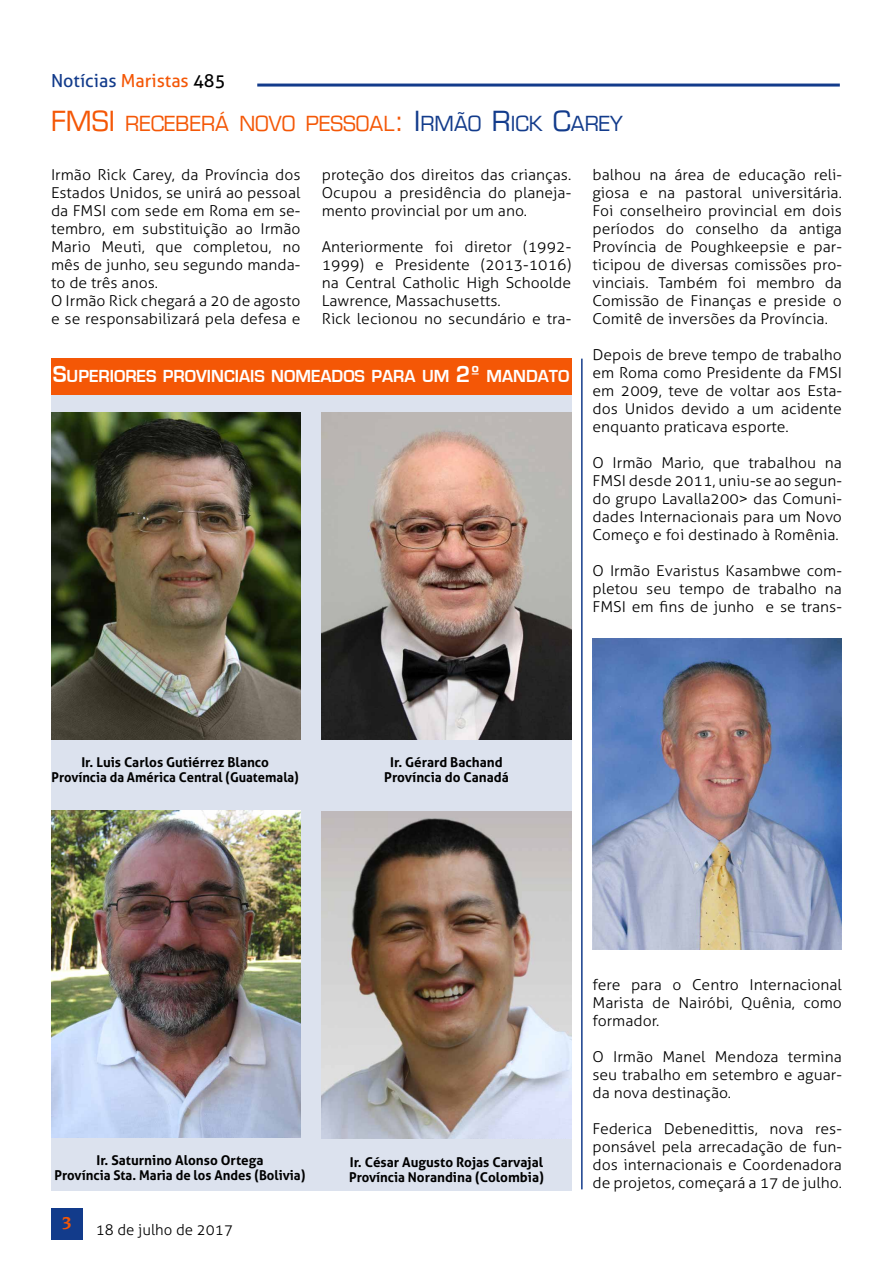
<style>
.page{position:relative;width:893px;height:1263px;background:#fff}
.page>*{position:absolute;margin:0;border:0;box-sizing:border-box;transform-origin:0 0}
.t1{font:27px "Eurostile";color:#f45706}
.t2{font:20.25px "Eurostile";color:#f45706}
.t3{font:700 18px "Eurostile";color:#fff}
.t4{font:18px "Aller";color:#123b8b}
.t5{font:700 18px "Novarese IT Cby BT";color:#f45706}
.t6{font:300 15px/18px "Aller";color:#000;text-align:justify;scale:1.05 1}
.t7{font:300 15px "Aller";color:#000}
.t8{font:700 13.5px/15px "Aller";color:#000;text-align:center}
.s1{color:#f45706}
.s2{color:#000}
.s3{font-size:27px}
.s4{font-size:27px;color:#123b8b}
.s5{color:#123b8b}
.s6{font-size:24px}
</style>
<div class="page">
<hr style="left:257px;top:84px;width:583px;height:3px;background:#123b8b">
<div style="left:51px;top:1208px;width:32px;height:31px;background:#123b8b"></div>
<div style="left:51px;top:395px;width:520px;height:796px;background:#dce2ee"></div>
<div style="left:51px;top:359px;width:520px;height:36px;background:#f45706"></div>
<img style="left:51px;top:413px;width:249px;height:327px">
<img style="left:322px;top:413px;width:249px;height:327px">
<img style="left:51px;top:811px;width:249px;height:326px">
<img style="left:322px;top:811px;width:249px;height:327px">
<hr style="left:581px;top:359px;width:2px;height:830px;background:#123b8b">
<img style="left:592px;top:638px;width:250px;height:311px">
<p class="t4" style="left:51px;top:69px;width:176px">Notícias <span class="s1">Maristas</span> <span class="s2">485</span></p>
<h1 class="t1" style="left:51px;top:105px;width:31px">FMSI</h1>
<h2 class="t2" style="left:125px;top:111px;width:499px">RECEBERÁ NOVO PESSOAL<span class="s3">:</span> <span class="s4">I</span><span class="s5">RMÃO</span> <span class="s4">R</span><span class="s5">ICK</span> <span class="s4">C</span><span class="s5">AREY</span></h2>
<p class="t6" style="left:51px;top:166px;width:239px;text-align:left">Irmão Rick Carey, da Província dos<br>Estados Unidos, se unirá ao pessoal da FMSI com sede em Roma em se&shy;tembro, em substituição ao Irmão<br>Mario Meuti, que completou, no mês de junho, seu segundo manda&shy;to de três anos.<br>O Irmão Rick chegará a 20 de agosto e se responsabilizará pela defesa e</p>
<p class="t6" style="left:322px;top:166px;width:239px">proteção dos direitos das crianças.<br>Ocupou a presidência do planeja&shy;mento provincial por um ano.</p>
<p class="t6" style="left:592px;top:166px;width:239px">balhou na área de educação reli&shy;giosa e na pastoral universitária.<br>Foi conselheiro provincial em dois períodos do conselho da antiga Província de Poughkeepsie e par&shy;ticipou de diversas comissões pro&shy;vinciais. Também foi membro da Comissão de Finanças e preside o Comitê de inversões da Província.</p>
<p class="t6" style="left:592px;top:346px;width:239px">Depois de breve tempo de trabalho em Roma como Presidente da FMSI em 2009, teve de voltar aos Esta&shy;dos Unidos devido a um acidente enquanto praticava esporte.</p>
<p class="t6" style="left:592px;top:454px;width:239px">O Irmão Mario, que trabalhou na FMSI desde 2011, uniu-se ao segun&shy;do grupo Lavalla200&gt; das Comuni&shy;dades Internacionais para um Novo Começo e foi destinado à Romênia.</p>
<p class="t6" style="left:592px;top:562px;width:239px">O Irmão Evaristus Kasambwe com&shy;pletou seu tempo de trabalho na FMSI em fins de junho e se trans-</p>
<p class="t6" style="left:322px;top:238px;width:239px;text-align:left">Anteriormente foi diretor (1992-<br>1999) e Presidente (2013-1016) na Central Catholic High Schoolde<br>Lawrence, Massachusetts.<br>Rick lecionou no secundário e tra-</p>
<p class="t3" style="left:53px;top:366px;width:518px"><span class="s6">S</span>UPERIORES PROVINCIAIS NOMEADOS PARA UM <span class="s6">2º</span> MANDATO</p>
<p class="t8" style="left:52px;top:755px;width:249px">Ir. Luis Carlos Gutiérrez Blanco<br>Província da América Central (Guatemala)</p>
<p class="t8" style="left:384px;top:755px;width:126px">Ir. Gérard Bachand<br>Província do Canadá</p>
<p class="t8" style="left:55px;top:1152px;width:252px">Ir. Saturnino Alonso Ortega<br>Província Sta. Maria de los Andes (Bolivia)</p>
<p class="t8" style="left:349px;top:1154px;width:196px;text-align:left">Ir. César Augusto Rojas Carvajal<br>Província Norandina (Colombia)</p>
<p class="t5" style="left:62px;top:1212px;width:12px">3</p>
<p class="t7" style="left:96px;top:1220px;width:139px">18 de julho de 2017</p>
<p class="t6" style="left:592px;top:976px;width:239px">fere para o Centro Internacional Marista de Nairóbi, Quênia, como formador.</p>
<p class="t6" style="left:592px;top:1048px;width:239px">O Irmão Manel Mendoza termina seu trabalho em setembro e aguar&shy;da nova destinação.</p>
<p class="t6" style="left:592px;top:1120px;width:239px">Federica Debenedittis, nova res&shy;ponsável pela arrecadação de fun&shy;dos internacionais e Coordenadora de projetos, começará a 17 de julho.</p>
</div>
